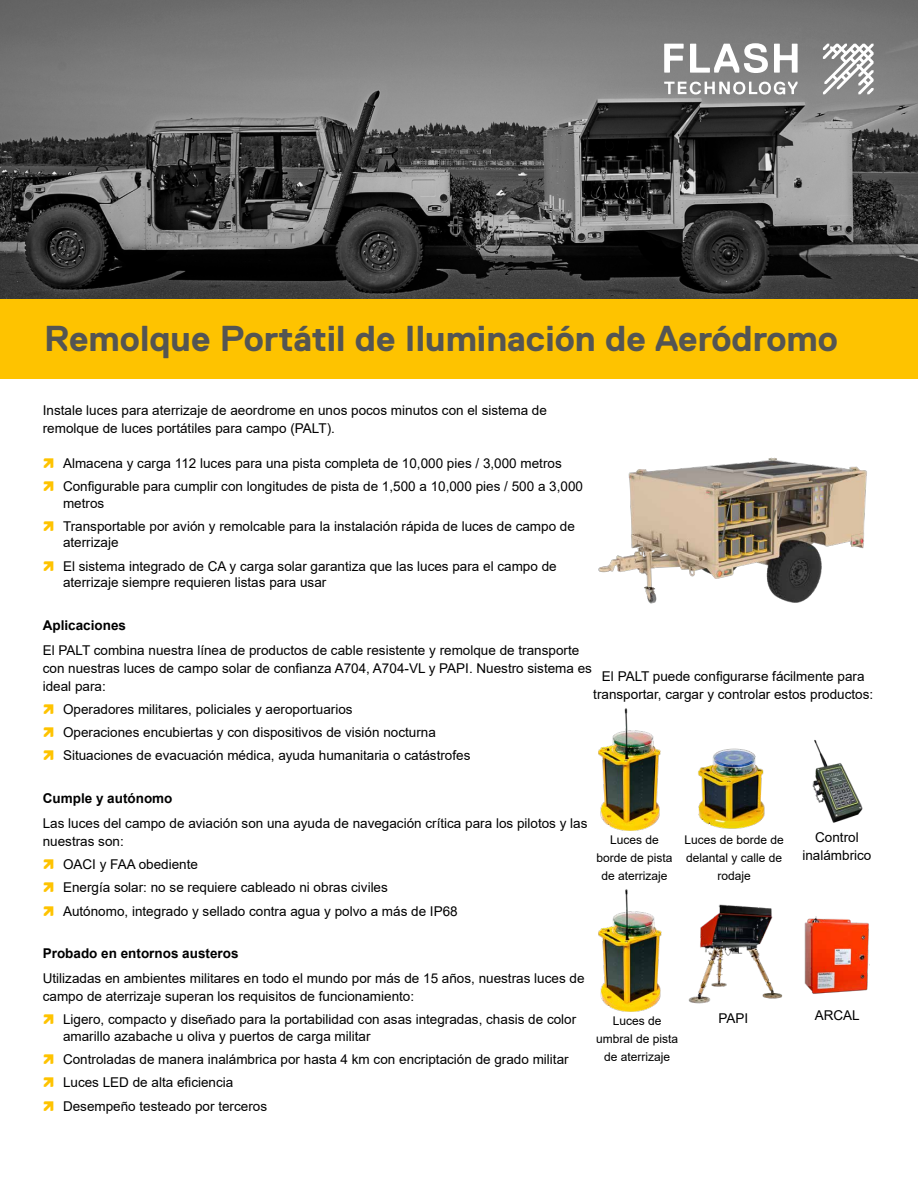
<style>
.page{position:relative;width:918px;height:1188px;background:#fff}
.page>*{position:absolute;margin:0;border:0;box-sizing:border-box;transform-origin:0 0}
.t1{font:700 36px "Replica Std";color:#545553}
.t2{font:13.5px/23.2px "Arial";color:#000001}
.t3{font:700 13.5px "Arial";color:#000001}
.t4{font:12px/18px "Arial";color:#000001;text-align:center}
.s1{font-family:"SPX";color:#fec300}
</style>
<div class="page">
<div style="left:0;top:0;width:918px;height:378px;background:#fec300"></div>
<img style="left:0;top:0;width:918px;height:299px">
<img style="left:598px;top:457px;width:269px;height:147px">
<img style="left:598px;top:708px;width:63px;height:123px">
<img style="left:688px;top:904px;width:95px;height:100px">
<img style="left:698px;top:748px;width:67px;height:81px">
<img style="left:598px;top:889px;width:64px;height:123px">
<img style="left:812px;top:740px;width:51px;height:83px">
<img style="left:804px;top:917px;width:65px;height:77px">
<svg style="left:823px;top:44px;width:51px;height:50px"></svg>
<svg style="left:664px;top:44px;width:20px;height:29px"></svg>
<svg style="left:690px;top:43px;width:78px;height:30px"></svg>
<svg style="left:774px;top:44px;width:24px;height:29px"></svg>
<svg style="left:664px;top:82px;width:134px;height:12px"></svg>
<h1 class="t1" style="left:44px;top:319px;width:795px">Remolque Portátil de Iluminación de Aeródromo</h1>
<p class="t2" style="left:43px;top:402px;width:506px;line-height:18px">Instale luces para aterrizaje de aeordrome en unos pocos minutos con el sistema de remolque de luces portátiles para campo (PALT).</p>
<p class="t2" style="left:43px;top:451px;width:542px"><span class="s1">ì</span> Almacena y carga 112 luces para una pista completa de 10,000 pies / 3,000 metros<br><span class="s1">ì</span> Configurable para cumplir con longitudes de pista de 1,500 a 10,000 pies / 500 a 3,000</p>
<p class="t2" style="left:43px;top:491px;width:534px;text-indent:20px">metros<br><span class="s1">ì</span> Transportable por avión y remolcable para la instalación rápida de luces de campo de</p>
<p class="t2" style="left:43px;top:531px;width:515px;text-indent:20px">aterrizaje<br><span class="s1">ì</span> El sistema integrado de CA y carga solar garantiza que las luces para el campo de</p>
<p class="t2" style="left:63px;top:571px;width:265px">aterrizaje siempre requieren listas para usar</p>
<p class="t3" style="left:43px;top:616px;width:85px">Aplicaciones</p>
<p class="t2" style="left:43px;top:641px;width:551px;line-height:18px">El PALT combina nuestra línea de productos de cable resistente y remolque de transporte con nuestras luces de campo solar de confianza A704, A704-VL y PAPI. Nuestro sistema es ideal para:</p>
<p class="t2" style="left:43px;top:697px;width:429px"><span class="s1">ì</span> Operadores militares, policiales y aeroportuarios<br><span class="s1">ì</span> Operaciones encubiertas y con dispositivos de visión nocturna<br><span class="s1">ì</span> Situaciones de evacuación médica, ayuda humanitaria o catástrofes</p>
<p class="t3" style="left:43px;top:789px;width:131px">Cumple y autónomo</p>
<p class="t2" style="left:43px;top:814px;width:546px;line-height:18px">Las luces del campo de aviación son una ayuda de navegación crítica para los pilotos y las nuestras son:</p>
<p class="t2" style="left:43px;top:853px;width:416px"><span class="s1">ì</span> OACI y FAA obediente<br><span class="s1">ì</span> Energía solar: no se requiere cableado ni obras civiles<br><span class="s1">ì</span> Autónomo, integrado y sellado contra agua y polvo a más de IP68</p>
<p class="t3" style="left:43px;top:944px;width:197px">Probado en entornos austeros</p>
<p class="t2" style="left:43px;top:969px;width:543px;line-height:18px">Utilizadas en ambientes militares en todo el mundo por más de 15 años, nuestras luces de campo de aterrizaje superan los requisitos de funcionamiento:</p>
<p class="t2" style="left:63px;top:1011px;width:515px;line-height:16.5px;text-indent:-20px"><span class="s1">ì</span> Ligero, compacto y diseñado para la portabilidad con asas integradas, chasis de color amarillo azabache u oliva y puertos de carga militar</p>
<p class="t2" style="left:43px;top:1048px;width:527px"><span class="s1">ì</span> Controladas de manera inalámbrica por hasta 4 km con encriptación de grado militar <span class="s1">ì</span> Luces LED de alta eficiencia<br><span class="s1">ì</span> Desempeño testeado por terceros</p>
<p class="t2" style="left:593px;top:667px;width:281px;line-height:18px;text-align:center">El PALT puede configurarse fácilmente para transportar, cargar y controlar estos productos:</p>
<p class="t2" style="left:802px;top:828px;width:71px;line-height:18px;text-align:center">Control inalámbrico</p>
<p class="t4" style="left:597px;top:831px;width:78px">Luces de borde de pista de aterrizaje</p>
<p class="t4" style="left:684px;top:831px;width:101px">Luces de borde de delantal y calle de rodaje</p>
<p class="t2" style="left:718px;top:1007px;width:31px">PAPI</p>
<p class="t2" style="left:815px;top:1004px;width:47px">ARCAL</p>
<p class="t4" style="left:596px;top:1011px;width:84px">Luces de umbral de pista de aterrizaje</p>
</div>
